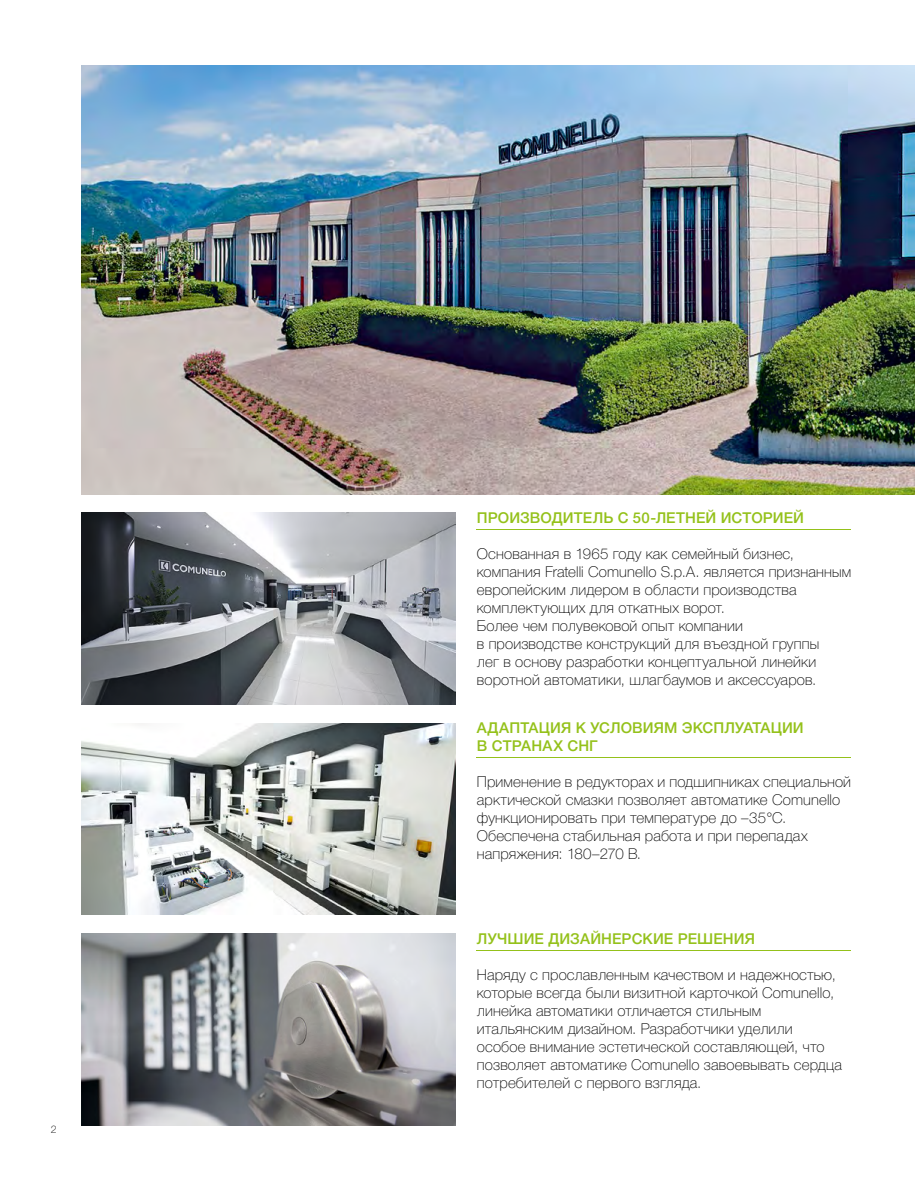
<style>
.page{position:relative;width:915px;height:1191px;background:#fff}
.page>*{position:absolute;margin:0;border:0;box-sizing:border-box;transform-origin:0 0}
.t1{font:100 15px/18px "Helvetica Neue Cyr";letter-spacing:.01em;color:#000}
.t2{font:500 15px/18px "Helvetica Neue Cyr";letter-spacing:.005em;color:#94c11a}
.t3{font:100 10.5px "Helvetica Neue Cyr";color:#000}
</style>
<div class="page">
<img style="left:81px;top:65px;width:833px;height:429px">
<img style="left:81px;top:513px;width:374px;height:191px">
<img style="left:81px;top:723px;width:374px;height:191px">
<img style="left:81px;top:933px;width:374px;height:192px">
<hr style="left:476px;top:529px;width:374px;height:1px;background:#94c11a">
<hr style="left:476px;top:757px;width:374px;height:1px;background:#94c11a">
<hr style="left:476px;top:950px;width:374px;height:1px;background:#94c11a">
<p class="t3" style="left:51px;top:1123px;width:7px">2</p>
<p class="t2" style="left:476px;top:508px;width:328px">ПРОИЗВОДИТЕЛЬ С 50-ЛЕТНЕЙ ИСТОРИЕЙ</p>
<p class="t1" style="left:476px;top:544px;width:375px">Основанная в 1965 году как семейный бизнес, компания Fratelli Comunello S.p.A. является признанным европейским лидером в области производства комплектующих для откатных ворот.<br>Более чем полувековой опыт компании<br>в производстве конструкций для въездной группы<br>лег в основу разработки концептуальной линейки воротной автоматики, шлагбаумов и аксессуаров.</p>
<p class="t2" style="left:476px;top:719px;width:328px">АДАПТАЦИЯ К УСЛОВИЯМ ЭКСПЛУАТАЦИИ<br>В СТРАНАХ СНГ</p>
<p class="t1" style="left:476px;top:773px;width:375px">Применение в редукторах и подшипниках специальной арктической смазки позволяет автоматике Comunello функционировать при температуре до –35°С.<br>Обеспечена стабильная работа и при перепадах напряжения: 180–270 В.</p>
<p class="t2" style="left:476px;top:929px;width:280px">ЛУЧШИЕ ДИЗАЙНЕРСКИЕ РЕШЕНИЯ</p>
<p class="t1" style="left:476px;top:965px;width:366px">Наряду с прославленным качеством и надежностью, которые всегда были визитной карточкой Comunello, линейка автоматики отличается стильным итальянским дизайном. Разработчики уделили особое внимание эстетической составляющей, что позволяет автоматике Comunello завоевывать сердца потребителей с первого взгляда.</p>
</div>
